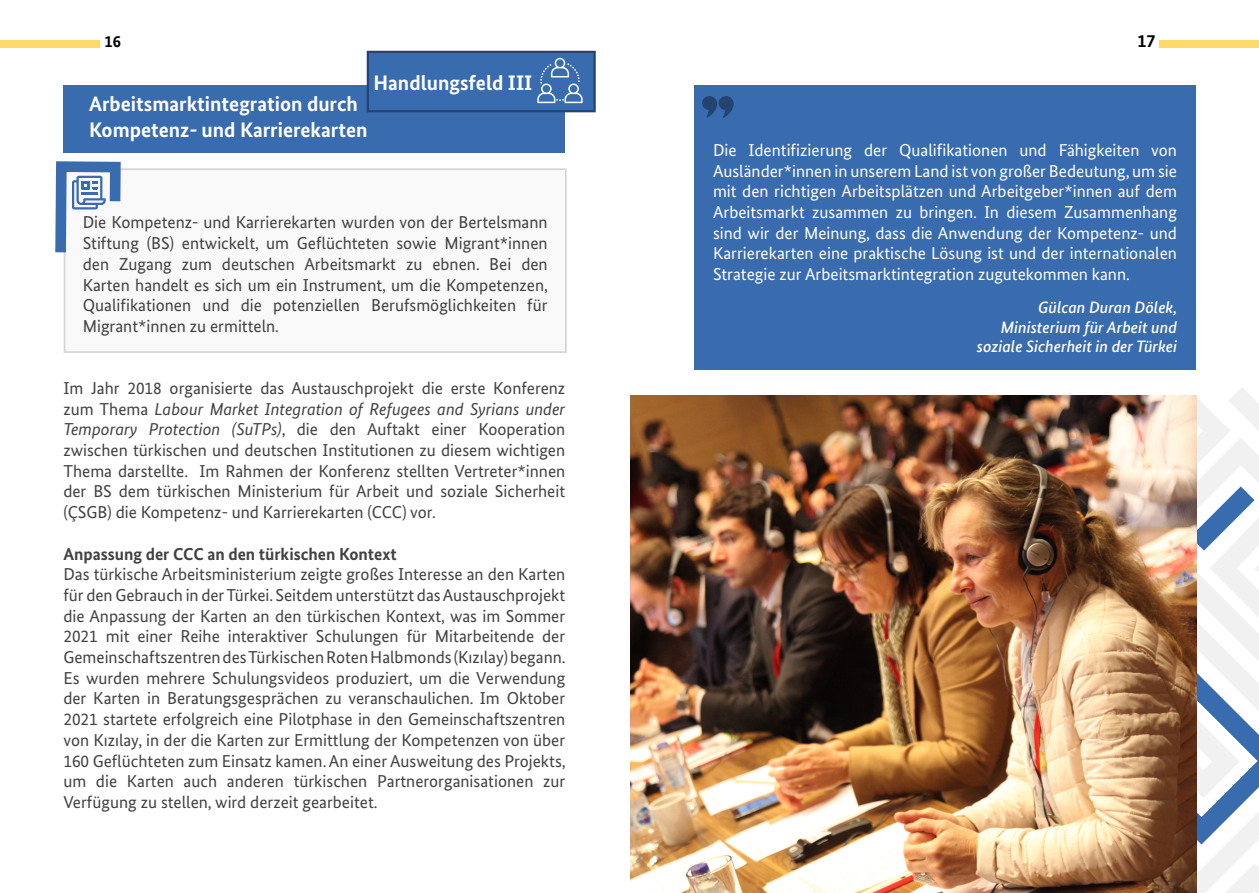
<style>
.page{position:relative;width:1259px;height:893px;background:#fff}
.page>*{position:absolute;margin:0;border:0;box-sizing:border-box;transform-origin:0 0}
.t1{font:700 21px/25.2px "Bundes Sans";color:#fff}
.t2{font:700 18px "Bundes Sans";color:#000}
.t3{font:17.25px/20.7px "Bundes Sans";color:#414042;text-align:justify}
.t4{font:17.25px/20.7px "Bundes Sans";color:#fff;text-align:justify}
.t5{font:700 17.25px "Bundes Sans";color:#414042}
.t6{font:italic 500 16.5px/19.8px "Bundes Sans";color:#fff;text-align:right}
.t7{font:700 16.5px "Bundes Sans";color:#000}
.s1{font-style:italic}
</style>
<div class="page">
<div style="left:694px;top:85px;width:501px;height:285px;background:#396baf"></div>
<div style="left:64px;top:168px;width:503px;height:185px;background:#f9f9f9"></div>
<svg style="left:55px;top:161px;width:66px;height:91px"></svg>
<svg style="left:702px;top:96px;width:32px;height:22px"></svg>
<div style="left:63px;top:85px;width:501px;height:68px;background:#396baf"></div>
<div style="left:367px;top:51px;width:229px;height:61px;background:#396baf;border:2px solid #254470"></div>
<svg style="left:537px;top:58px;width:45px;height:45px"></svg>
<svg style="left:1196px;top:388px;width:63px;height:505px"></svg>
<div style="left:0;top:40px;width:99px;height:7px;background:#ffd96a"></div>
<div style="left:1159px;top:40px;width:99px;height:7px;background:#ffd96a"></div>
<img style="left:630px;top:395px;width:566px;height:497px">
<p class="t7" style="left:104px;top:32px;width:18px">16</p>
<p class="t2" style="left:1137px;top:30px;width:19px">17</p>
<p class="t1" style="left:89px;top:91px;width:280px">Arbeitsmarktintegration durch<br>Kompetenz- und Karrierekarten</p>
<p class="t1" style="left:373px;top:70px;width:160px">Handlungsfeld III</p>
<p class="t3" style="left:83px;top:212px;width:467px">Die Kompetenz- und Karrierekarten wurden von der Bertelsmann Stiftung (BS) entwickelt, um Geflüchteten sowie Migrant*innen den Zugang zum deutschen Arbeitsmarkt zu ebnen. Bei den Karten handelt es sich um ein Instrument, um die Kompetenzen, Qualifikationen und die potenziellen Berufsmöglichkeiten für Migrant*innen zu ermitteln.</p>
<p class="t3" style="left:63px;top:377px;width:503px">Im Jahr 2018 organisierte das Austauschprojekt die erste Konferenz zum Thema <span class="s1">Labour Market Integration of Refugees and Syrians under Temporary Protection (SuTPs)</span>, die den Auftakt einer Kooperation zwischen türkischen und deutschen Institutionen zu diesem wichtigen Thema darstellte. Im Rahmen der Konferenz stellten Vertreter*innen der BS dem türkischen Ministerium für Arbeit und soziale Sicherheit (ÇSGB) die Kompetenz- und Karrierekarten (CCC) vor.</p>
<p class="t5" style="left:63px;top:543px;width:335px">Anpassung der CCC an den türkischen Kontext</p>
<p class="t3" style="left:63px;top:564px;width:504px">Das türkische Arbeitsministerium zeigte großes Interesse an den Karten für den Gebrauch in der Türkei. Seitdem unterstützt das Austauschprojekt die Anpassung der Karten an den türkischen Kontext, was im Sommer 2021 mit einer Reihe interaktiver Schulungen für Mitarbeitende der Gemeinschaftszentren des Türkischen Roten Halbmonds (Kızılay) begann.<br>Es wurden mehrere Schulungsvideos produziert, um die Verwendung der Karten in Beratungsgesprächen zu veranschaulichen. Im Oktober 2021 startete erfolgreich eine Pilotphase in den Gemeinschaftszentren von Kızılay, in der die Karten zur Ermittlung der Kompetenzen von über 160 Geflüchteten zum Einsatz kamen. An einer Ausweitung des Projekts, um die Karten auch anderen türkischen Partnerorganisationen zur Verfügung zu stellen, wird derzeit gearbeitet.</p>
<p class="t4" style="left:713px;top:139px;width:465px">Die Identifizierung der Qualifikationen und Fähigkeiten von Ausländer*innen in unserem Land ist von großer Bedeutung, um sie mit den richtigen Arbeitsplätzen und Arbeitgeber*innen auf dem Arbeitsmarkt zusammen zu bringen. In diesem Zusammenhang sind wir der Meinung, dass die Anwendung der Kompetenz- und Karrierekarten eine praktische Lösung ist und der internationalen Strategie zur Arbeitsmarktintegration zugutekommen kann.</p>
<p class="t6" style="left:977px;top:297px;width:202px">Gülcan Duran Dölek,<br>Ministerium für Arbeit und soziale Sicherheit in der Türkei</p>
</div>
